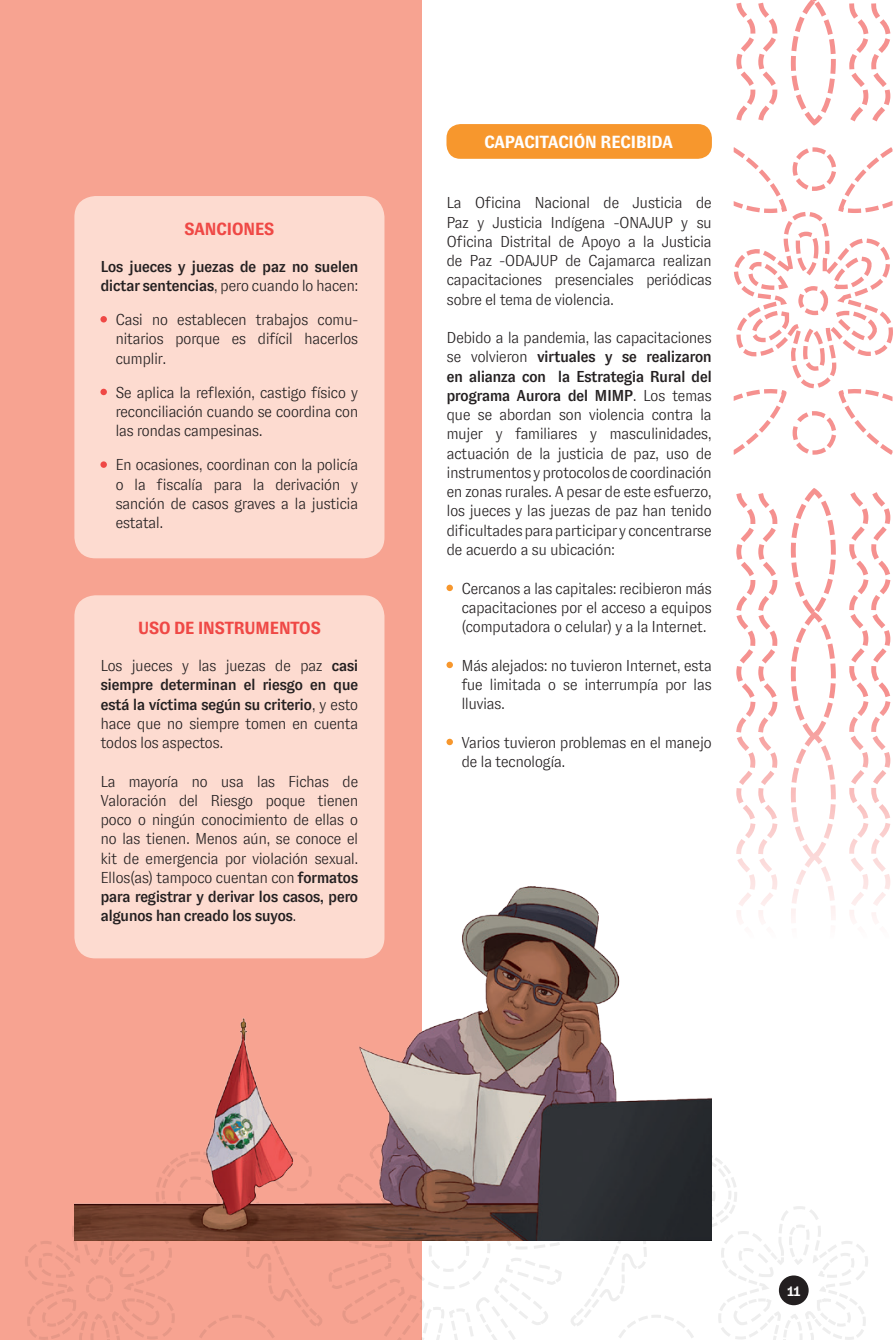
<style>
.page{position:relative;width:893px;height:1340px;background:#fff}
.page>*{position:absolute;margin:0;border:0;box-sizing:border-box;transform-origin:0 0}
.t1{font:700 17.5px "GT Zirkon";letter-spacing:-.04em;color:#ef4845}
.t2{font:700 17.5px "GT Zirkon";letter-spacing:-.04em;color:#fff}
.t3{font:300 15.75px/19.2px "GT Zirkon";letter-spacing:-.04em;color:#231f20;text-align:justify}
.t4{font:500 15.75px/19.2px "GT Zirkon";letter-spacing:-.04em;color:#231f20}
.t5{font:700 14px "GT Zirkon";color:#fff}
.s1{font-weight:300}
.s2{font-weight:500}
</style>
<div class="page">
<svg style="left:734px;top:147px;width:159px;height:308px"></svg>
<svg style="left:849px;top:492px;width:41px;height:426px"></svg>
<svg style="left:736px;top:493px;width:41px;height:425px"></svg>
<svg style="left:791px;top:488px;width:45px;height:430px"></svg>
<svg style="left:849px;top:3px;width:41px;height:118px"></svg>
<svg style="left:736px;top:2px;width:41px;height:118px"></svg>
<svg style="left:791px;top:0;width:45px;height:126px"></svg>
<div style="left:0;top:0;width:422px;height:1339px;background:#f7a391"></div>
<svg style="left:23px;top:1156px;width:845px;height:184px"></svg>
<div style="left:74px;top:196px;width:310px;height:362px;background:#fddbd0;border-radius:21px"></div>
<div style="left:100px;top:316px;width:7px;height:6px;background:#ef4845;border-radius:50%"></div>
<div style="left:100px;top:389px;width:7px;height:6px;background:#ef4845;border-radius:50%"></div>
<div style="left:100px;top:461px;width:7px;height:7px;background:#ef4845;border-radius:50%"></div>
<div style="left:74px;top:595px;width:310px;height:363px;background:#fddbd0;border-radius:21px"></div>
<div style="left:446px;top:584px;width:7px;height:7px;background:#f7972d;border-radius:50%"></div>
<div style="left:446px;top:661px;width:7px;height:7px;background:#f7972d;border-radius:50%"></div>
<div style="left:446px;top:738px;width:7px;height:7px;background:#f7972d;border-radius:50%"></div>
<div style="left:446px;top:124px;width:266px;height:35px;background:#f7972d;border-radius:14px"></div>
<img style="left:74px;top:887px;width:638px;height:353px">
<svg style="left:777px;top:1273px;width:34px;height:34px"></svg>
<div style="left:779px;top:1275px;width:30px;height:30px;background:#231f20;border-radius:50%"></div>
<p class="t1" style="left:184px;top:219px;width:92px">SANCIONES</p>
<p class="t4" style="left:100px;top:257px;width:259px">Los jueces y juezas de paz no suelen dictar sentencias<span class="s1">, pero cuando lo hacen:</span></p>
<p class="t3" style="left:115px;top:310px;width:245px">Casi no establecen trabajos comu&shy;nitarios porque es difícil hacerlos cumplir.</p>
<p class="t3" style="left:115px;top:383px;width:245px">Se aplica la reflexión, castigo físico y reconciliación cuando se coordina con las rondas campesinas.</p>
<p class="t3" style="left:115px;top:455px;width:245px">En ocasiones, coordinan con la policía o la fiscalía para la derivación y sanción de casos graves a la justicia estatal.</p>
<p class="t1" style="left:138px;top:618px;width:185px">USO DE INSTRU MENTOS</p>
<p class="t3" style="left:100px;top:656px;width:259px">Los jueces y las juezas de paz <span class="s2">casi siempre determinan el riesgo en que está la víctima según su criterio</span>, y esto hace que no siempre tomen en cuenta todos los aspectos.</p>
<p class="t3" style="left:100px;top:771px;width:259px">La mayoría no usa las Fichas de Valoración del Riesgo poque tienen poco o ningún conocimiento de ellas o no las tienen. Menos aún, se conoce el kit de emergencia por violación sexual.<br>Ellos(as) tampoco cuentan con <span class="s2">formatos para registrar y derivar los casos, pero algunos han creado los suyos</span>.</p>
<p class="t2" style="left:484px;top:133px;width:191px">CAPACITACIÓN RECIBIDA</p>
<p class="t3" style="left:446px;top:193px;width:267px">La Oficina Nacional de Justicia de Paz y Justicia Indígena -ONAJUP y su Oficina Distrital de Apoyo a la Justicia de Paz -ODAJUP de Cajamarca realizan capacitaciones presenciales periódicas sobre el tema de violencia.</p>
<p class="t3" style="left:446px;top:328px;width:267px">Debido a la pandemia, las capacitaciones se volvieron <span class="s2">virtuales y se realizaron en alianza con la Estrategia Rural del programa Aurora del MIMP</span>. Los temas que se abordan son violencia contra la mujer y familiares y masculinidades, actuación de la justicia de paz, uso de instrumentos y protocolos de coordinación en zonas rurales. A pesar de este esfuerzo, los jueces y las juezas de paz han tenido dificultades para participar y concentrarse de acuerdo a su ubicación:</p>
<p class="t3" style="left:461px;top:578px;width:252px">Cercanos a las capitales: recibieron más capacitaciones por el acceso a equipos (computadora o celular) y a la Internet.</p>
<p class="t3" style="left:461px;top:655px;width:252px">Más alejados: no tuvieron Internet, esta fue limitada o se interrumpía por las lluvias.</p>
<p class="t3" style="left:461px;top:732px;width:252px">Varios tuvieron problemas en el manejo de la tecnología.</p>
<p class="t5" style="left:787px;top:1283px;width:15px">11</p>
</div>
